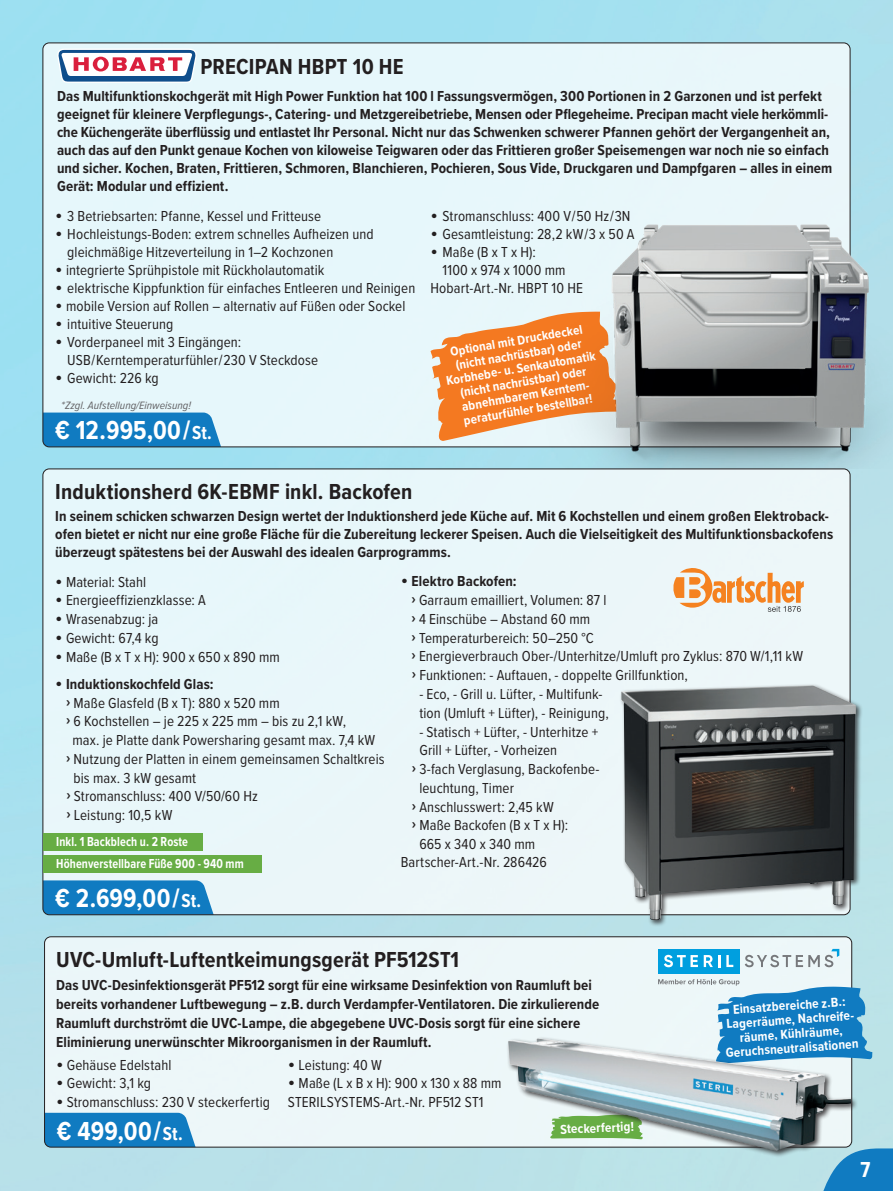
<style>
.page{position:relative;width:893px;height:1191px;background:#fff}
.page>*{position:absolute;margin:0;border:0;box-sizing:border-box;transform-origin:0 0}
.t1{font:700 27px "Proxima Nova Cond";letter-spacing:.01em;color:#fff;scale:.95 1}
.t2{font:700 22.5px "Proxima Nova Cond";letter-spacing:.01em;color:#231f20}
.t3{font:700 22.5px "Proxima Nova Cond";color:#fff;scale:.95 1}
.t4{font:15px/18.8px "Proxima Nova Cond";letter-spacing:.005em;color:#231f20}
.t5{font:700 15px/18px "Proxima Nova Cond";letter-spacing:.005em;color:#231f20}
.t6{font:700 13.5px/14.2px "Proxima Nova Cond";letter-spacing:.01em;color:#fff;text-align:center}
.t7{font:700 13.5px/22.2px "Proxima Nova Cond";letter-spacing:.01em;color:#fff;scale:.9 1}
.t8{font:700 13.2px/14px "Proxima Nova Cond";color:#fff;text-align:center}
.t9{font:italic 11.1px "Proxima Nova Cond";color:#636366;scale:1.05 1}
.s1{font-size:21px}
.s2{font-size:19.5px}
.s3{font-weight:400;font-size:21px}
.s4{font-weight:700}
</style>
<div class="page">
<img style="left:0;top:0;width:893px;height:1191px">
<svg style="left:819px;top:1148px;width:74px;height:43px;background:#2c8cc7"></svg>
<div style="left:43px;top:43px;width:807px;height:404px;background:#e6f7fb;border-radius:6px"></div>
<svg style="left:43px;top:412px;width:178px;height:35px;background:#1a7fc0"></svg>
<div style="left:43px;top:469px;width:807px;height:445px;background:#eaf7fa;border-radius:6px"></div>
<div style="left:43px;top:880px;width:170px;height:34px;background:#107bc1"></div>
<div style="left:43px;top:833px;width:160px;height:17px;background:#67ad44"></div>
<div style="left:43px;top:855px;width:219px;height:17px;background:#67ad44"></div>
<svg style="left:431px;top:322px;width:100px;height:119px"></svg>
<svg style="left:57px;top:49px;width:140px;height:34px;background:#b4a7be"></svg>
<img style="left:531px;top:200px;width:362px;height:268px">
<div style="left:619px;top:683px;width:243px;height:243px;background:#231f20;opacity:.75"></div>
<img style="left:621px;top:685px;width:235px;height:235px">
<svg style="left:673px;top:568px;width:131px;height:44px"></svg>
<div style="left:45px;top:936px;width:807px;height:211px;background:#edf7f9;border-radius:6px"></div>
<svg style="left:45px;top:1112px;width:150px;height:35px;background:#1c81c2"></svg>
<div style="left:506px;top:1036px;width:352px;height:122px;background:#231f20;opacity:.85"></div>
<img style="left:508px;top:1038px;width:343px;height:112px">
<div style="left:658px;top:949px;width:81px;height:24px;background:#009fdf"></div>
<svg style="left:664px;top:954px;width:34px;height:13px"></svg>
<svg style="left:704px;top:955px;width:16px;height:12px"></svg>
<svg style="left:726px;top:955px;width:7px;height:12px"></svg>
<svg style="left:745px;top:949px;width:94px;height:18px"></svg>
<svg style="left:658px;top:979px;width:214px;height:84px"></svg>
<h2 class="t2" style="left:201px;top:50px;width:205px">PRECIPAN HBPT 10 HE</h2>
<p class="t5" style="left:57px;top:87px;width:777px">Das Multifunktionskochgerät mit High Power Funktion hat 100 l Fassungsvermögen, 300 Portionen in 2 Garzonen und ist perfekt geeignet für kleinere Verpflegungs-, Catering- und Metzgereibetriebe, Mensen oder Pflegeheime. Precipan macht viele herkömmli&shy;che Küchengeräte überflüssig und entlastet Ihr Personal. Nicht nur das Schwenken schwerer Pfannen gehört der Vergangenheit an, auch das auf den Punkt genaue Kochen von kiloweise Teigwaren oder das Frittieren großer Speisemengen war noch nie so einfach und sicher. Kochen, Braten, Frittieren, Schmoren, Blanchieren, Pochieren, Sous Vide, Druckgaren und Dampfgaren – alles in einem Gerät: Modular und effizient.</p>
<p class="t4" style="left:55px;top:205px;width:267px"><span class="s1">•</span> 3 Betriebsarten: Pfanne, Kessel und Fritteuse</p>
<p class="t4" style="left:67px;top:224px;width:308px;line-height:18px;text-indent:-12px"><span class="s1">•</span> Hochleistungs-Boden: extrem schnelles Aufheizen und gleichmäßige Hitzeverteilung in 1–2 Kochzonen</p>
<p class="t4" style="left:55px;top:260px;width:271px"><span class="s1">•</span> integrierte Sprühpistole mit Rückholautomatik</p>
<p class="t4" style="left:55px;top:278px;width:362px"><span class="s1">•</span> elektrische Kippfunktion für einfaches Entleeren und Reinigen</p>
<p class="t4" style="left:55px;top:296px;width:352px"><span class="s1">•</span> mobile Version auf Rollen – alternativ auf Füßen oder Sockel</p>
<p class="t4" style="left:55px;top:314px;width:120px"><span class="s1">•</span> intuitive Steuerung</p>
<p class="t4" style="left:67px;top:333px;width:252px;line-height:18px;text-indent:-12px"><span class="s1">•</span> Vorderpaneel mit 3 Eingängen:<br>USB / Kerntemperaturfühler / 230 V Steckdose</p>
<p class="t4" style="left:55px;top:368px;width:105px"><span class="s1">•</span> Gewicht: 226 kg</p>
<p class="t9" style="left:61px;top:397px;width:125px">*Zzgl. Aufstellung/Einweisung!</p>
<h1 class="t1" style="left:55px;top:410px;width:166px">€ 12.995,00 / <span class="s2">St.</span></h1>
<p class="t4" style="left:431px;top:206px;width:201px"><span class="s1">•</span> Stromanschluss: 400 V / 50 Hz / 3N</p>
<p class="t4" style="left:431px;top:224px;width:206px"><span class="s1">•</span> Gesamtleistung: 28,2 kW / 3 x 50 A</p>
<p class="t4" style="left:431px;top:242px;width:107px"><span class="s1">•</span> Maße (B x T x H):</p>
<p class="t4" style="left:443px;top:260px;width:124px">1100 x 974 x 1000 mm</p>
<p class="t4" style="left:431px;top:278px;width:154px">Hobart-Art.-Nr. HBPT 10 HE</p>
<p class="t8" style="left:440px;top:346px;width:153px;rotate:-10deg">Optional mit Druckdeckel (nicht nachrüstbar) oder<br>Korbhebe- u. Senkautomatik (nicht nachrüstbar) oder abnehmbarem Kerntem&shy;peraturfühler bestellbar!</p>
<h2 class="t2" style="left:55px;top:475px;width:359px">Induktionsherd 6K-EBMF inkl. Backofen</h2>
<p class="t5" style="left:55px;top:507px;width:779px">In seinem schicken schwarzen Design wertet der Induktionsherd jede Küche auf. Mit 6 Kochstellen und einem großen Elektroback&shy;ofen bietet er nicht nur eine große Fläche für die Zubereitung leckerer Speisen. Auch die Vielseitigkeit des Multifunktionsbackofens überzeugt spätestens bei der Auswahl des idealen Garprogramms.</p>
<p class="t4" style="left:55px;top:571px;width:92px"><span class="s1">•</span> Material: Stahl</p>
<p class="t4" style="left:55px;top:590px;width:152px"><span class="s1">•</span> Energieeffizienzklasse: A</p>
<p class="t4" style="left:55px;top:609px;width:105px"><span class="s1">•</span> Wrasenabzug: ja</p>
<p class="t4" style="left:55px;top:628px;width:105px"><span class="s1">•</span> Gewicht: 67,4 kg</p>
<p class="t4" style="left:55px;top:646px;width:226px"><span class="s1">•</span> Maße (B x T x H): 900 x 650 x 890 mm</p>
<p class="t5" style="left:55px;top:674px;width:160px"><span class="s3">•</span> Induktionskochfeld Glas:</p>
<p class="t4" style="left:66px;top:692px;width:215px"><span class="s4">›</span> Maße Glasfeld (B x T): 880 x 520 mm</p>
<p class="t4" style="left:66px;top:711px;width:282px"><span class="s4">›</span> 6 Kochstellen – je 225 x 225 mm – bis zu 2,1 kW,</p>
<p class="t4" style="left:72px;top:730px;width:304px">max. je Platte dank Powersharing gesamt max. 7,4 kW</p>
<p class="t4" style="left:66px;top:749px;width:320px"><span class="s4">›</span> Nutzung der Platten in einem gemeinsamen Schaltkreis</p>
<p class="t4" style="left:74px;top:767px;width:124px">bis max. 3 kW gesamt</p>
<p class="t4" style="left:66px;top:786px;width:193px"><span class="s4">›</span> Stromanschluss: 400 V/50/60 Hz</p>
<p class="t4" style="left:66px;top:805px;width:108px"><span class="s4">›</span> Leistung: 10,5 kW</p>
<p class="t7" style="left:56px;top:830px;width:210px">Inkl. 1 Backblech u. 2 Roste<br>Höhenverstellbare Füße 900 - 940 mm</p>
<h1 class="t1" style="left:55px;top:878px;width:155px">€ 2.699,00 / <span class="s2">St.</span></h1>
<p class="t4" style="left:411px;top:571px;width:393px;text-indent:-11px"><span class="s1">•</span> <span class="s4">Elektro Backofen:<br>›</span> Garraum emailliert, Volumen: 87 l<br><span class="s4">›</span> 4 Einschübe – Abstand 60 mm<br><span class="s4">›</span> Temperaturbereich: 50–250 °C<br><span class="s4">›</span> Energieverbrauch Ober-/Unterhitze/Umluft pro Zyklus: 870 W/1,11 kW <span class="s4">›</span> Funktionen: - Auftauen, - doppelte Grillfunktion,</p>
<p class="t4" style="left:419px;top:684px;width:191px">- Eco, - Grill u. Lüfter, - Multifunk&shy;tion (Umluft + Lüfter), - Reinigung,</p>
<p class="t4" style="left:419px;top:721px;width:181px">- Statisch + Lüfter, - Unterhitze +</p>
<p class="t4" style="left:419px;top:740px;width:139px">Grill + Lüfter, - Vorheizen</p>
<p class="t4" style="left:412px;top:759px;width:189px"><span class="s4">›</span> 3-fach Verglasung, Backofenbe-</p>
<p class="t4" style="left:419px;top:778px;width:96px">leuchtung, Timer</p>
<p class="t4" style="left:412px;top:796px;width:143px"><span class="s4">›</span> Anschlusswert: 2,45 kW</p>
<p class="t4" style="left:412px;top:815px;width:158px"><span class="s4">›</span> Maße Backofen (B x T x H):</p>
<p class="t4" style="left:419px;top:834px;width:117px">665 x 340 x 340 mm</p>
<p class="t4" style="left:401px;top:852px;width:147px">Bartscher-Art.-Nr. 286426</p>
<h2 class="t2" style="left:56px;top:943px;width:404px">UVC-Umluft-Luftentkeimungsgerät PF512ST1</h2>
<p class="t5" style="left:56px;top:975px;width:545px;line-height:18.8px">Das UVC-Desinfektionsgerät PF512 sorgt für eine wirksame Desinfektion von Raumluft bei bereits vorhandener Luftbewegung – z.B. durch Verdampfer-Ventilatoren. Die zirkulierende Raumluft durchströmt die UVC-Lampe, die abgegebene UVC-Dosis sorgt für eine sichere Eliminierung unerwünschter Mikroorganismen in der Raumluft.</p>
<p class="t4" style="left:56px;top:1054px;width:117px"><span class="s1">•</span> Gehäuse Edelstahl</p>
<p class="t4" style="left:56px;top:1073px;width:96px"><span class="s1">•</span> Gewicht: 3,1 kg</p>
<p class="t4" style="left:56px;top:1092px;width:215px"><span class="s1">•</span> Stromanschluss: 230 V steckerfertig</p>
<p class="t4" style="left:288px;top:1054px;width:96px"><span class="s1">•</span> Leistung: 40 W</p>
<p class="t4" style="left:288px;top:1073px;width:215px"><span class="s1">•</span> Maße (L x B x H): 900 x 130 x 88 mm<br>STERILSYSTEMS-Art.-Nr. PF512 ST1</p>
<h1 class="t1" style="left:57px;top:1110px;width:134px">€ 499,00 / <span class="s2">St.</span></h1>
<p class="t6" style="left:560px;top:1121px;width:75px;rotate:-2deg">Steckerfertig!</p>
<p class="t6" style="left:722px;top:1002px;width:135px;rotate:-4deg">Einsatzbereiche z.B.:<br>Lagerräume, Nachreife&shy;räume, Kühlräume,<br>Geruchsneutralisationen</p>
<h2 class="t3" style="left:860px;top:1153px;width:12px">7</h2>
</div>
